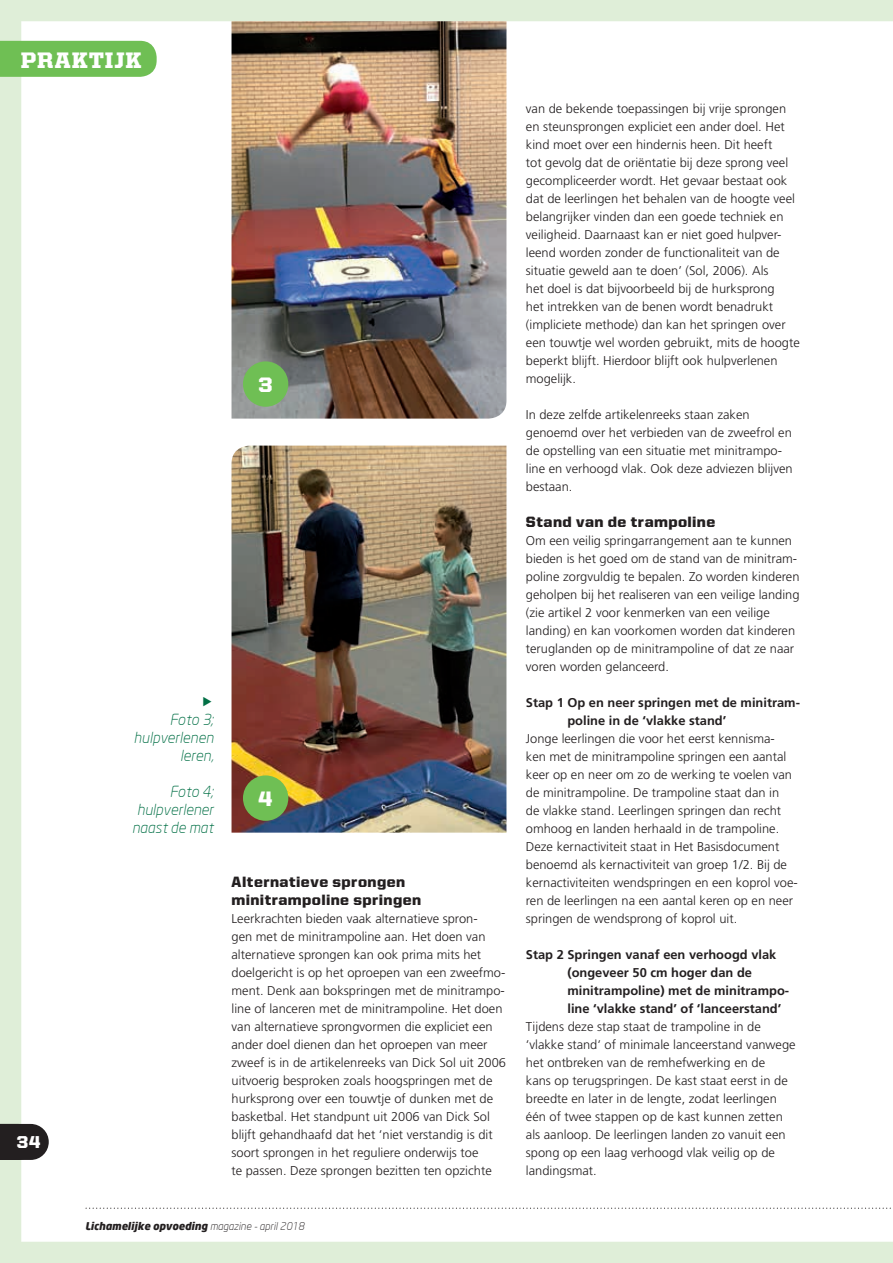
<style>
.page{position:relative;width:893px;height:1263px;background:#dfeed8}
.page>*{position:absolute;margin:0;border:0;box-sizing:border-box;transform-origin:0 0}
.t1{font:900 22.5px "United Serif Reg";letter-spacing:.035em;color:#fff}
.t2{font:900 21px "United Sans Reg";color:#fff}
.t3{font:900 17.25px "United Sans Reg";color:#fff}
.t4{font:900 15px/18px "United Sans Reg";letter-spacing:.025em;color:#231f20}
.t5{font:italic 300 15px/18px "Neo Sans";color:#016f45;text-align:right}
.t6{font:300 12.75px/18px "Frutiger LT Std";color:#231f20}
.t7{font:700 12.75px/18px "Frutiger LT Std";color:#231f20}
.t8{font:italic 900 10.5px "Neo Sans";color:#231f20}
.s1{font-weight:300}
</style>
<div class="page">
<div style="left:21px;top:21px;width:872px;height:1221px;background:#fff"></div>
<div style="left:0;top:41px;width:157px;height:36px;background:#6fbf54"></div>
<img style="left:232px;top:21px;width:274px;height:398px">
<img style="left:232px;top:446px;width:274px;height:387px">
<div style="left:243px;top:361px;width:45px;height:46px;background:#6fbf54;border-radius:50%"></div>
<div style="left:243px;top:775px;width:45px;height:46px;background:#6fbf54;border-radius:50%"></div>
<svg style="left:0;top:1124px;width:49px;height:36px;background:#353132"></svg>
<svg style="left:85px;top:1207px;width:808px;height:2px;background:#e0e0e0"></svg>
<svg style="left:203px;top:696px;width:9px;height:10px"></svg>
<h1 class="t1" style="left:21px;top:48px;width:122px">PRAKTIJK</h1>
<h2 class="t2" style="left:258px;top:373px;width:16px">3</h2>
<h3 class="t3" style="left:17px;top:1133px;width:25px">34</h3>
<p class="t5" style="left:134px;top:710px;width:81px">Foto 3; hulpverlenen leren,</p>
<p class="t5" style="left:132px;top:782px;width:83px">Foto 4; hulpverlener naast de mat</p>
<h2 class="t2" style="left:259px;top:787px;width:15px">4</h2>
<p class="t4" style="left:232px;top:872px;width:191px">Alternatieve sprongen minitrampoline springen</p>
<p class="t6" style="left:232px;top:909px;width:276px">Leerkrachten bieden vaak alternatieve spron-<br>gen met de minitrampoline aan. Het doen van alternatieve sprongen kan ook prima mits het doelgericht is op het oproepen van een zweefmo&shy;ment. Denk aan bokspringen met de minitrampo&shy;line of lanceren met de minitrampoline. Het doen van alternatieve sprongvormen die expliciet een ander doel dienen dan het oproepen van meer zweef is in de artikelenreeks van Dick Sol uit 2006 uitvoerig besproken zoals hoogspringen met de hurksprong over een touwtje of dunken met de basketbal. Het standpunt uit 2006 van Dick Sol blijft gehandhaafd dat het ‘niet verstandig is dit soort sprongen in het reguliere onderwijs toe<br>te passen. Deze sprongen bezitten ten opzichte</p>
<p class="t8" style="left:85px;top:1219px;width:221px">Lichamelijke opvoeding <span class="s1">magazine - april 2018</span></p>
<p class="t6" style="left:526px;top:99px;width:275px">van de bekende toepassingen bij vrije sprongen en steunsprongen expliciet een ander doel. Het kind moet over een hindernis heen. Dit heeft<br>tot gevolg dat de oriëntatie bij deze sprong veel gecompliceerder wordt. Het gevaar bestaat ook dat de leerlingen het behalen van de hoogte veel belangrijker vinden dan een goede techniek en veiligheid. Daarnaast kan er niet goed hulpver&shy;leend worden zonder de functionaliteit van de situatie geweld aan te doen’ (Sol, 2006). Als<br>het doel is dat bijvoorbeeld bij de hurksprong<br>het intrekken van de benen wordt benadrukt (impliciete methode) dan kan het springen over een touwtje wel worden gebruikt, mits de hoogte beperkt blijft. Hierdoor blijft ook hulpverlenen mogelijk.</p>
<p class="t6" style="left:526px;top:405px;width:268px">In deze zelfde artikelenreeks staan zaken genoemd over het verbieden van de zweefrol en de opstelling van een situatie met minitrampo&shy;line en verhoogd vlak. Ook deze adviezen blijven bestaan.</p>
<p class="t4" style="left:526px;top:512px;width:191px">Stand van de trampoline</p>
<p class="t6" style="left:526px;top:531px;width:275px">Om een veilig springarrangement aan te kunnen bieden is het goed om de stand van de minitram&shy;poline zorgvuldig te bepalen. Zo worden kinderen geholpen bij het realiseren van een veilige landing (zie artikel 2 voor kenmerken van een veilige landing) en kan voorkomen worden dat kinderen teruglanden op de minitrampoline of dat ze naar voren worden gelanceerd.</p>
<p class="t7" style="left:567px;top:693px;width:234px;text-indent:-42px">Stap 1 Op en neer springen met de minitram&shy;poline in de ‘vlakke stand’</p>
<p class="t6" style="left:526px;top:729px;width:273px">Jonge leerlingen die voor het eerst kennisma&shy;ken met de minitrampoline springen een aantal keer op en neer om zo de werking te voelen van de minitrampoline. De trampoline staat dan in<br>de vlakke stand. Leerlingen springen dan recht omhoog en landen herhaald in de trampoline.<br>Deze kernactiviteit staat in Het Basisdocument benoemd als kernactiviteit van groep 1/2. Bij de kernactiviteiten wendspringen en een koprol voe&shy;ren de leerlingen na een aantal keren op en neer springen de wendsprong of koprol uit.</p>
<p class="t7" style="left:567px;top:945px;width:223px;text-indent:-42px">Stap 2 Springen vanaf een verhoogd vlak (ongeveer 50 cm hoger dan de minitrampoline) met de minitrampo&shy;line ‘vlakke stand’ of ‘lanceerstand’</p>
<p class="t6" style="left:526px;top:1017px;width:271px">Tijdens deze stap staat de trampoline in de ‘vlakke stand‘ of minimale lanceerstand vanwege het ontbreken van de remhefwerking en de<br>kans op terugspringen. De kast staat eerst in de breedte en later in de lengte, zodat leerlingen één of twee stappen op de kast kunnen zetten als aanloop. De leerlingen landen zo vanuit een spong op een laag verhoogd vlak veilig op de landingsmat.</p>
</div>
